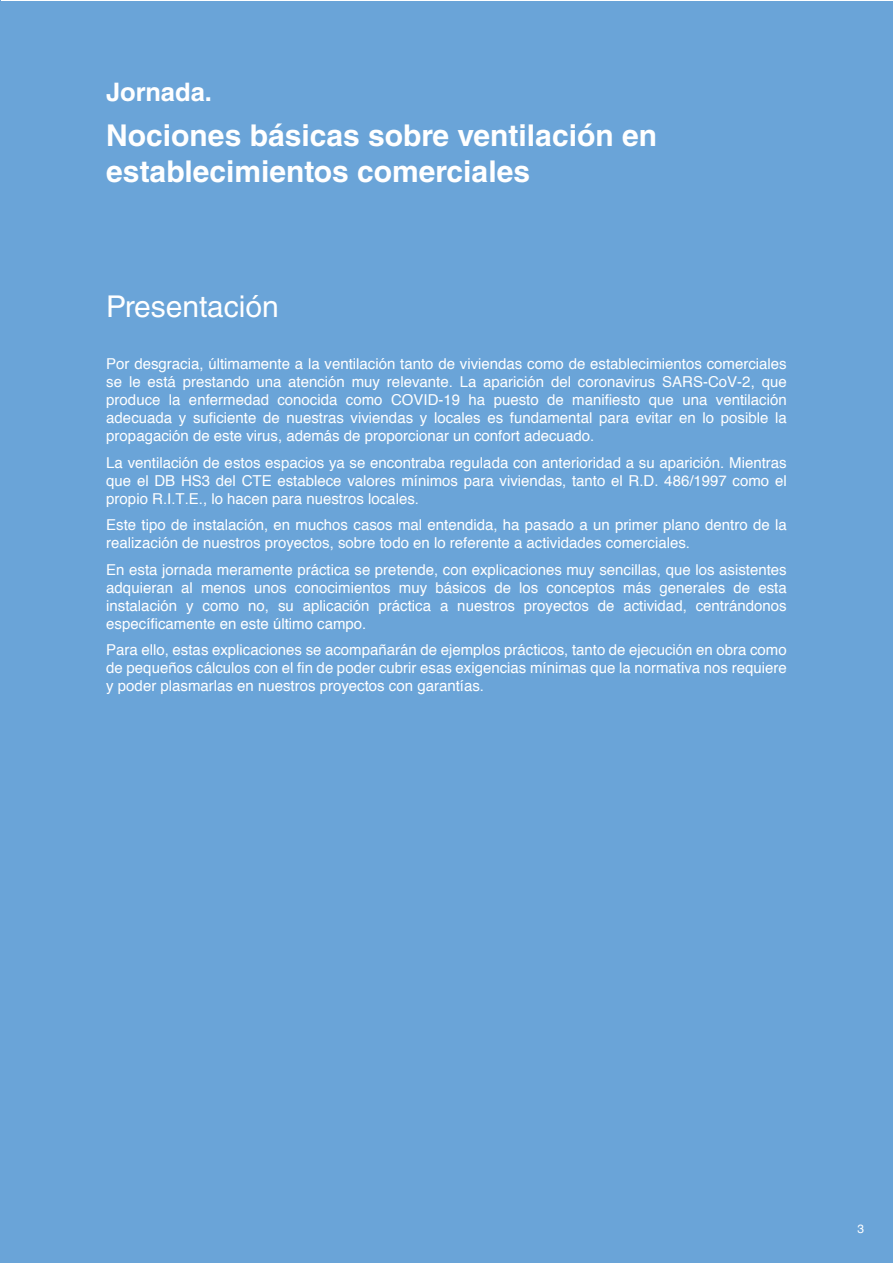
<style>
.page{position:relative;width:893px;height:1263px;background:#fff}
.page>*{position:absolute;margin:0;border:0;box-sizing:border-box;transform-origin:0 0}
.t1{font:700 30px/36px "Helvetica LT Std";color:#fff}
.t2{font:30px "Helvetica LT Std";color:#fff}
.t3{font:700 25.5px "Helvetica LT Std";color:#fff}
.t4{font:15px/18px "Helvetica";color:#fff;text-align:justify}
.t5{font:12px "Helvetica";color:#fff}
</style>
<div class="page">
<div style="left:1px;top:1px;width:892px;height:1262px;background:#6aa4d8"></div>
<hr style="left:0;top:0;width:1px;height:1263px;background:#6aa4d8">
<h2 class="t3" style="left:106px;top:83px;width:107px">Jornada.</h2>
<h1 class="t1" style="left:106px;top:121px;width:552px">Nociones básicas sobre ventilación en establecimientos comerciales</h1>
<h1 class="t2" style="left:106px;top:295px;width:174px">Presentación</h1>
<p class="t4" style="left:106px;top:356px;width:682px">Por desgracia, últimamente a la ventilación tanto de viviendas como de establecimientos comerciales se le está prestando una atención muy relevante. La aparición del coronavirus SARS-CoV-2, que produce la enfermedad conocida como COVID-19 ha puesto de manifiesto que una ventilación adecuada y suficiente de nuestras viviendas y locales es fundamental para evitar en lo posible la propagación de este virus, además de proporcionar un confort adecuado.</p>
<p class="t4" style="left:106px;top:454px;width:682px">La ventilación de estos espacios ya se encontraba regulada con anterioridad a su aparición. Mientras que el DB HS3 del CTE establece valores mínimos para viviendas, tanto el R.D. 486/1997 como el propio R.I.T.E., lo hacen para nuestros locales.</p>
<p class="t4" style="left:106px;top:517px;width:682px">Este tipo de instalación, en muchos casos mal entendida, ha pasado a un primer plano dentro de la realización de nuestros proyectos, sobre todo en lo referente a actividades comerciales.</p>
<p class="t4" style="left:106px;top:561px;width:682px">En esta jornada meramente práctica se pretende, con explicaciones muy sencillas, que los asistentes adquieran al menos unos conocimientos muy básicos de los conceptos más generales de esta instalación y como no, su aplicación práctica a nuestros proyectos de actividad, centrándonos específicamente en este último campo.</p>
<p class="t4" style="left:106px;top:642px;width:682px">Para ello, estas explicaciones se acompañarán de ejemplos prácticos, tanto de ejecución en obra como de pequeños cálculos con el fin de poder cubrir esas exigencias mínimas que la normativa nos requiere y poder plasmarlas en nuestros proyectos con garantías.</p>
<p class="t5" style="left:857px;top:1224px;width:8px">3</p>
</div>
